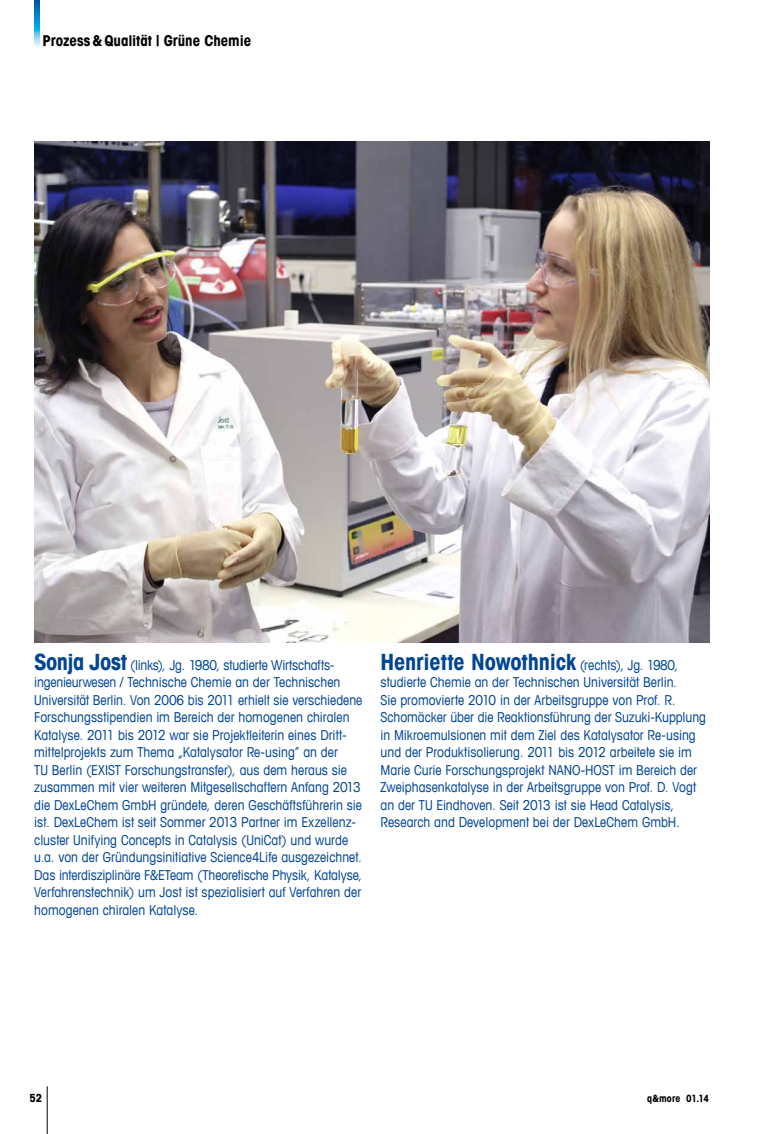
<style>
.page{position:relative;width:780px;height:1134px;background:#fff}
.page>*{position:absolute;margin:0;border:0;box-sizing:border-box;transform-origin:0 0}
.t1{font:700 condensed 22.5px "Avant Garde Com";letter-spacing:-.01em;color:#004595}
.t2{font:700 condensed 15px "Avant Garde Com";letter-spacing:-.005em;color:#000}
.t3{font:condensed 13.75px/17.5px "Avant Garde Com";color:#004595}
.t4{font:700 condensed 11.25px "Avant Garde Com";color:#000}
.t5{font:700 condensed 10px "Avant Garde Com";letter-spacing:.01em;color:#000}
.s1{font-weight:700;font-size:22.5px}
.s2{font-weight:400;font-size:13.75px}
</style>
<div class="page">
<img style="left:34px;top:0;width:6px;height:47px">
<hr style="left:47px;top:1086px;width:1px;height:48px;background:#000">
<img style="left:34px;top:142px;width:675px;height:501px">
<p class="t2" style="left:43px;top:31px;width:210px">Prozess&amp;Qualität | Grüne Chemie</p>
<p class="t3" style="left:34px;top:655px;width:329px"><span class="s1">Sonja Jost</span> (links), Jg. 1980, studierte Wirtschafts&shy;ingenieurwesen / Technische Chemie an der Technischen Universität Berlin. Von 2006 bis 2011 erhielt sie verschiedene Forschungsstipendien im Bereich der homogenen chiralen Katalyse. 2011 bis 2012 war sie Projektleiterin eines Dritt&shy;mittelprojekts zum Thema „Katalysator Re-using“ an der<br>TU Berlin (EXIST Forschungstransfer), aus dem heraus sie zusammen mit vier weiteren Mitgesellschaftern Anfang 2013 die DexLeChem GmbH gründete, deren Geschäftsführerin sie ist. DexLeChem ist seit Sommer 2013 Partner im Exzellenz&shy;cluster Unifying Concepts in Catalysis (UniCat) und wurde u.a. von der Gründungsinitiative Science4Life ausgezeichnet.<br>Das interdisziplinäre F&amp;ETeam (Theoretische Physik, Katalyse, Verfahrenstechnik) um Jost ist spezialisiert auf Verfahren der homogenen chiralen Katalyse.</p>
<h1 class="t1" style="left:380px;top:647px;width:299px">Henriette Nowothnick <span class="s2">(rechts), Jg. 1980,</span></h1>
<p class="t3" style="left:380px;top:673px;width:327px">studierte Chemie an der Technischen Universität Berlin.<br>Sie promovierte 2010 in der Arbeitsgruppe von Prof. R.<br>Schomäcker über die Reaktionsführung der Suzuki-Kupplung in Mikroemulsionen mit dem Ziel des Katalysator Re-using und der Produktisolierung. 2011 bis 2012 arbeitete sie im Marie Curie Forschungsprojekt NANO-HOST im Bereich der Zweiphasenkatalyse in der Arbeitsgruppe von Prof. D. Vogt an der TU Eindhoven. Seit 2013 ist sie Head Catalysis, Research and Development bei der DexLeChem GmbH.</p>
<p class="t4" style="left:29px;top:1090px;width:14px">52</p>
<p class="t5" style="left:647px;top:1092px;width:63px">q&amp;more 01.14</p>
</div>
